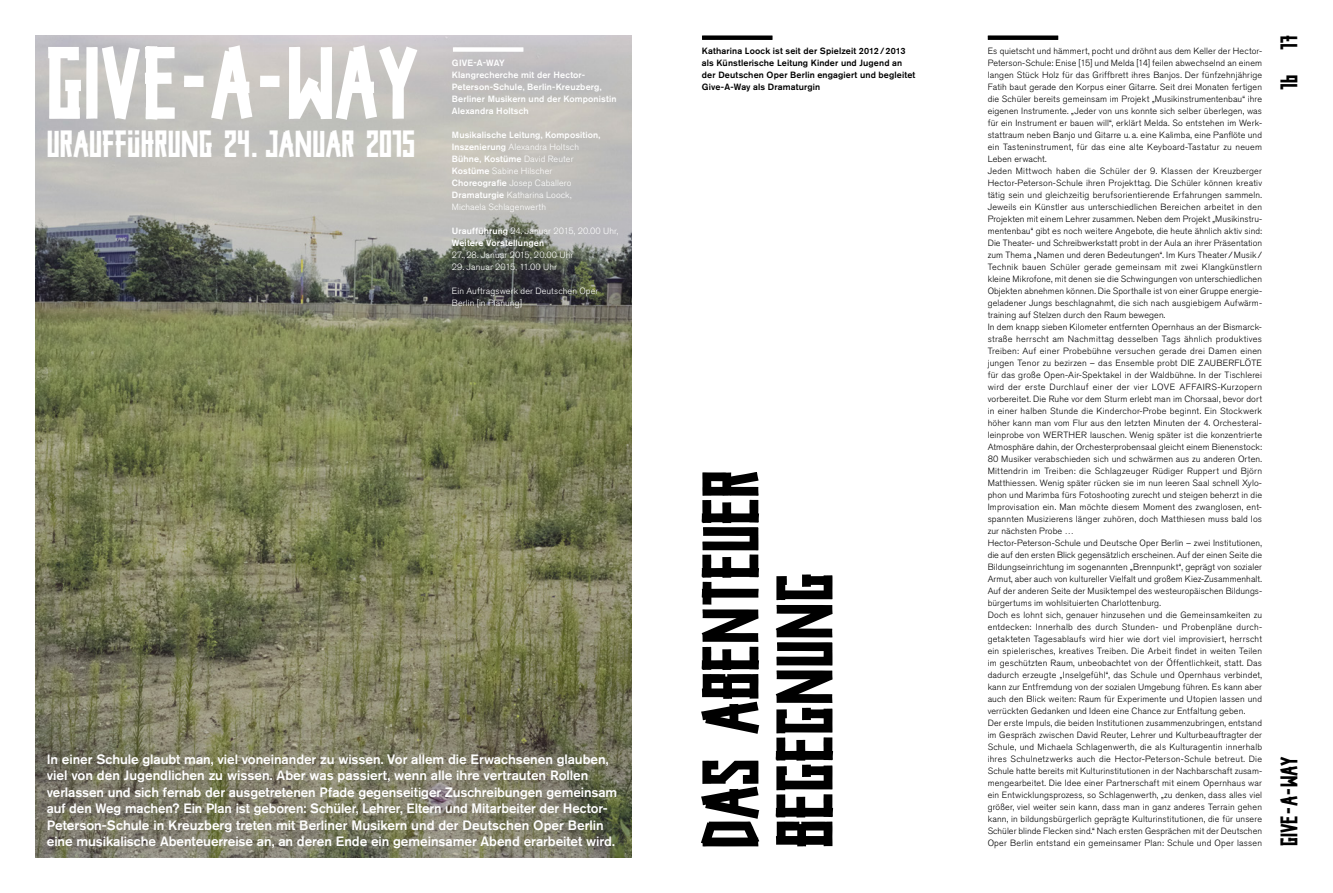
<style>
.page{position:relative;width:1333px;height:893px;background:#fff}
.page>*{position:absolute;margin:0;border:0;box-sizing:border-box;transform-origin:0 0}
.t1{font:900 extra-condensed 102.7px "TISCHLEREI";color:#fff}
.t2{font:900 extra-condensed 80px/74px "TISCHLEREI";color:#000}
.t3{font:900 extra-condensed 37.8px "TISCHLEREI";color:#fff}
.t4{font:900 extra-condensed 24px "TISCHLEREI";color:#000}
.t5{font:500 13.5px/16.5px "Akzidenz Grotesk Pro";letter-spacing:-.005em;color:#fff}
.t6{font:300 9px/12px "Akzidenz Grotesk Pro";letter-spacing:.015em;color:#000}
.t7{font:300 9px/12px "Akzidenz Grotesk Pro";letter-spacing:.01em;color:#fff}
.t8{font:500 9px/12px "Akzidenz Grotesk Pro";letter-spacing:.015em;color:#fff}
.t9{font:500 9px/12px "Akzidenz Grotesk Pro";letter-spacing:.015em;color:#000}
.s1{font-weight:500}
.s2{font-weight:300}
</style>
<div class="page">
<img style="left:35px;top:35px;width:596px;height:823px">
<svg style="left:987px;top:35px;width:71px;height:5px"></svg>
<svg style="left:453px;top:47px;width:70px;height:5px"></svg>
<svg style="left:702px;top:35px;width:70px;height:5px"></svg>
<h1 class="t1" style="left:46px;top:40px;width:374px">GIVE-A-WAY</h1>
<h3 class="t3" style="left:47px;top:128px;width:370px">URAUFFÜHRUNG 24. JANUAR 2015</h3>
<p class="t8" style="left:452px;top:57px;width:166px">GIVE-A-WAY<br>Klangrecherche mit der Hector-<br>Peterson-Schule, Berlin-Kreuzberg,<br>Berliner Musikern und der Komponistin<br>Alexandra Holtsch</p>
<p class="t7" style="left:452px;top:129px;width:150px"><span class="s1">Musikalische Leitung, Komposition,<br>Inszenierung</span> Alexandra Holtsch<br><span class="s1">Bühne, Kostüme</span> David Reuter<br><span class="s1">Kostüme</span> Sabine Hilscher<br><span class="s1">Choreografie</span> Josep Caballero<br><span class="s1">Dramaturgie</span> Katharina Loock,<br>Michaela Schlagenwerth</p>
<p class="t8" style="left:452px;top:224px;width:168px">Uraufführung <span class="s2">24. Januar 2015, 20.00 Uhr,<br></span>Weitere Vorstellungen</p>
<p class="t7" style="left:452px;top:249px;width:123px">27.,28. Januar 2015, 20.00 Uhr</p>
<p class="t7" style="left:452px;top:261px;width:107px">29. Januar 2015, 11.00 Uhr</p>
<p class="t7" style="left:452px;top:285px;width:148px">Ein Auftragswerk der Deutschen Oper<br>Berlin [in Planung]</p>
<p class="t5" style="left:47px;top:750px;width:572px">In einer Schule glaubt man, viel voneinander zu wissen. Vor allem die Erwachsenen glauben, viel von den Jugendlichen zu wissen. Aber was passiert, wenn alle ihre vertrauten Rollen verlassen und sich fernab der ausgetretenen Pfade gegenseitiger Zuschreibungen gemeinsam auf den Weg machen? Ein Plan ist geboren: Schüler, Lehrer, Eltern und Mitarbeiter der Hector-Peterson-Schule in Kreuzberg treten mit Berliner Musikern und der Deutschen Oper Berlin eine musikalische Abenteuerreise an, an deren Ende ein gemeinsamer Abend erarbeitet wird.</p>
<p class="t9" style="left:702px;top:45px;width:215px">Katharina Loock ist seit der Spielzeit 2012/2013 als Künstlerische Leitung Kinder und Jugend an der Deutschen Oper Berlin engagiert und begleitet Give-A-Way als Dramaturgin</p>
<h2 class="t2" style="left:695px;top:848px;width:380px;rotate:-90deg">DAS ABENTEUER<br>BEGEGNUNG</h2>
<p class="t6" style="left:987px;top:45px;width:276px">Es quietscht und hämmert, pocht und dröhnt aus dem Keller der Hector-Peterson-Schule: Enise [15] und Melda [14] feilen abwechselnd an einem langen Stück Holz für das Griffbrett ihres Banjos. Der fünfzehnjährige Fatih baut gerade den Korpus einer Gitarre. Seit drei Monaten fertigen die Schüler bereits gemeinsam im Projekt „Musikinstrumentenbau“ ihre eigenen Instrumente. „Jeder von uns konnte sich selber überlegen, was für ein Instrument er bauen will“, erklärt Melda. So entstehen im Werk&shy;stattraum neben Banjo und Gitarre u. a. eine Kalimba, eine Panflöte und ein Tasteninstrument, für das eine alte Keyboard-Tastatur zu neuem Leben erwacht.<br>Jeden Mittwoch haben die Schüler der 9. Klassen der Kreuzberger Hector-Peterson-Schule ihren Projekttag. Die Schüler können kreativ tätig sein und gleichzeitig berufsorientierende Erfahrungen sammeln.<br>Jeweils ein Künstler aus unterschiedlichen Bereichen arbeitet in den Projekten mit einem Lehrer zusammen. Neben dem Projekt „Musikinstru&shy;mentenbau“ gibt es noch weitere Angebote, die heute ähnlich aktiv sind:<br>Die Theater- und Schreibwerkstatt probt in der Aula an ihrer Präsentation zum Thema „Namen und deren Bedeutungen“. Im Kurs Theater /Musik / Technik bauen Schüler gerade gemeinsam mit zwei Klangkünstlern kleine Mikrofone, mit denen sie die Schwingungen von unterschiedlichen Objekten abnehmen können. Die Sporthalle ist von einer Gruppe energie&shy;geladener Jungs beschlagnahmt, die sich nach ausgiebigem Aufwärm&shy;training auf Stelzen durch den Raum bewegen.<br>In dem knapp sieben Kilometer entfernten Opernhaus an der Bismarck&shy;straße herrscht am Nachmittag desselben Tags ähnlich produktives Treiben: Auf einer Probebühne versuchen gerade drei Damen einen jungen Tenor zu bezirzen – das Ensemble probt DIE ZAUBERFLÖTE für das große Open-Air-Spektakel in der Waldbühne. In der Tischlerei wird der erste Durchlauf einer der vier LOVE AFFAIRS-Kurzopern vorbereitet. Die Ruhe vor dem Sturm erlebt man im Chorsaal, bevor dort in einer halben Stunde die Kinderchor-Probe beginnt. Ein Stockwerk höher kann man vom Flur aus den letzten Minuten der 4. Orchesteral&shy;leinprobe von WERTHER lauschen. Wenig später ist die konzentrierte Atmosphäre dahin, der Orchesterprobensaal gleicht einem Bienenstock:<br>80 Musiker verabschieden sich und schwärmen aus zu anderen Orten.<br>Mittendrin im Treiben: die Schlagzeuger Rüdiger Ruppert und Björn Matthiessen. Wenig später rücken sie im nun leeren Saal schnell Xylo&shy;phon und Marimba fürs Fotoshooting zurecht und steigen beherzt in die Improvisation ein. Man möchte diesem Moment des zwanglosen, ent&shy;spannten Musizierens länger zuhören, doch Matthiesen muss bald los zur nächsten Probe …<br>Hector-Peterson-Schule und Deutsche Oper Berlin – zwei Institutionen, die auf den ersten Blick gegensätzlich erscheinen. Auf der einen Seite die Bildungseinrichtung im sogenannten „Brennpunkt“, geprägt von sozialer Armut, aber auch von kultureller Vielfalt und großem Kiez-Zusammenhalt.<br>Auf der anderen Seite der Musiktempel des westeuropäischen Bildungs&shy;bürgertums im wohlsituierten Charlottenburg.<br>Doch es lohnt sich, genauer hinzusehen und die Gemeinsamkeiten zu entdecken: Innerhalb des durch Stunden- und Probenpläne durch&shy;getakteten Tagesablaufs wird hier wie dort viel improvisiert, herrscht ein spielerisches, kreatives Treiben. Die Arbeit findet in weiten Teilen im geschützten Raum, unbeobachtet von der Öffentlichkeit, statt. Das dadurch erzeugte „Inselgefühl“, das Schule und Opernhaus verbindet, kann zur Entfremdung von der sozialen Umgebung führen. Es kann aber auch den Blick weiten: Raum für Experimente und Utopien lassen und verrückten Gedanken und Ideen eine Chance zur Entfaltung geben.<br>Der erste Impuls, die beiden Institutionen zusammenzubringen, entstand im Gespräch zwischen David Reuter, Lehrer und Kulturbeauftragter der Schule, und Michaela Schlagenwerth, die als Kulturagentin innerhalb ihres Schulnetzwerks auch die Hector-Peterson-Schule betreut. Die Schule hatte bereits mit Kulturinstitutionen in der Nachbarschaft zusam&shy;mengearbeitet. Die Idee einer Partnerschaft mit einem Opernhaus war ein Entwicklungsprozess, so Schlagenwerth, „zu denken, dass alles viel größer, viel weiter sein kann, dass man in ganz anderes Terrain gehen kann, in bildungsbürgerlich geprägte Kulturinstitutionen, die für unsere Schüler blinde Flecken sind.“ Nach ersten Gesprächen mit der Deutschen Oper Berlin entstand ein gemeinsamer Plan: Schule und Oper lassen</p>
<h3 class="t4" style="left:1278px;top:50px;width:16px;rotate:-90deg">17</h3>
<h3 class="t4" style="left:1278px;top:90px;width:16px;rotate:-90deg">16</h3>
<h3 class="t4" style="left:1278px;top:846px;width:91px;rotate:-90deg">GIVE–A–WAY</h3>
</div>
